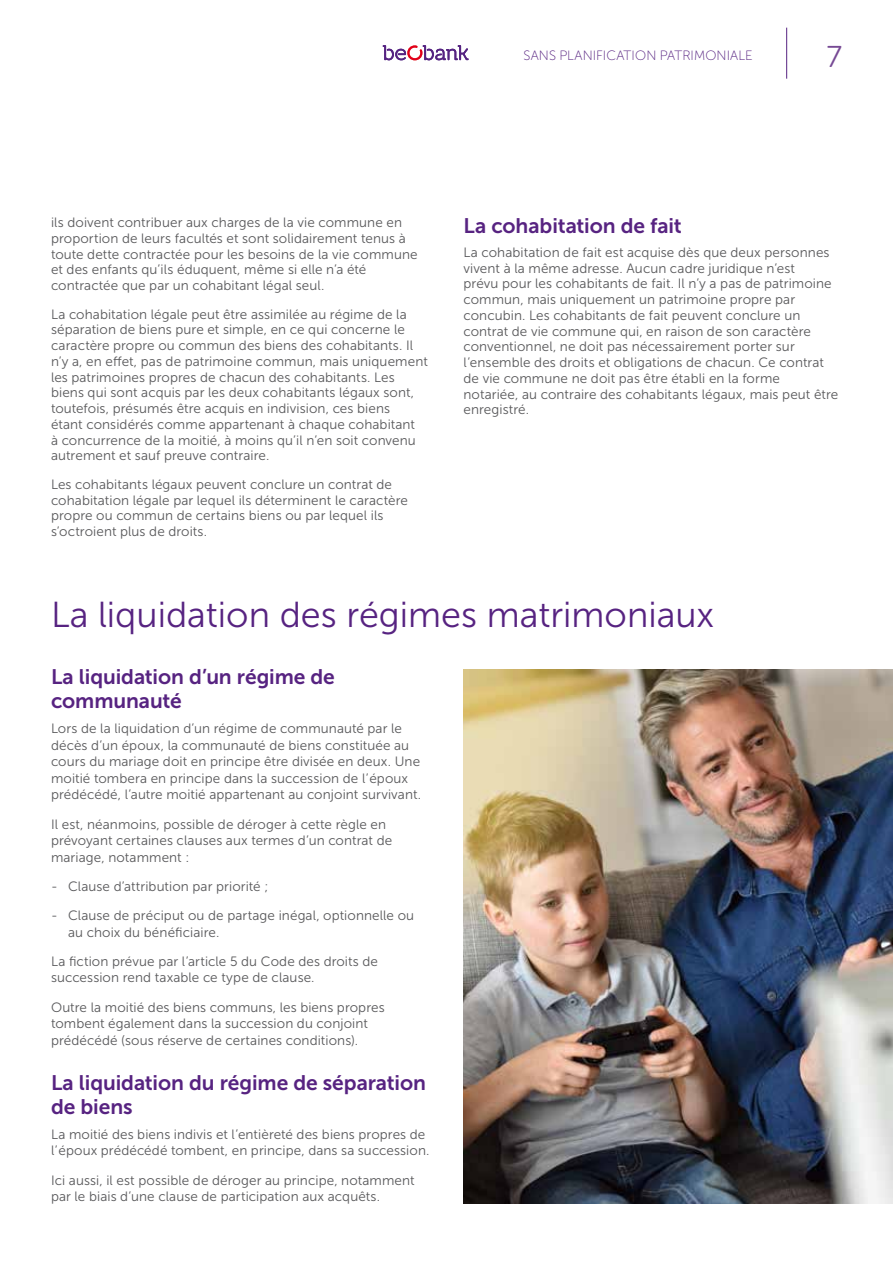
<style>
.page{position:relative;width:893px;height:1263px;background:#fff}
.page>*{position:absolute;margin:0;border:0;box-sizing:border-box;transform-origin:0 0}
.t1{font:36px "Museo Sans 300";color:#572381}
.t2{font:30px "Museo Sans Rounded 300";color:#764994}
.t3{font:21px/24px "Museo Sans 700";letter-spacing:-.005em;color:#572381}
.t4{font:13.5px/15.8px "Museo Sans 300";letter-spacing:.01em;color:#58585a}
.t5{font:13.5px "Museo Sans Rounded 100";letter-spacing:.005em;color:#572381}
</style>
<div class="page">
<img style="left:463px;top:669px;width:430px;height:534px">
<hr style="left:786px;top:28px;width:1px;height:51px;background:#572381">
<svg style="left:383px;top:45px;width:86px;height:15px"></svg>
<p class="t5" style="left:524px;top:49px;width:231px">SANS PLANIFICATION PATRIMONIALE</p>
<h2 class="t2" style="left:827px;top:40px;width:17px">7</h2>
<p class="t4" style="left:51px;top:215px;width:368px">ils doivent contribuer aux charges de la vie commune en proportion de leurs facultés et sont solidairement tenus à toute dette contractée pour les besoins de la vie commune et des enfants qu’ils éduquent, même si elle n’a été contractée que par un cohabitant légal seul.</p>
<p class="t4" style="left:51px;top:306px;width:378px">La cohabitation légale peut être assimilée au régime de la séparation de biens pure et simple, en ce qui concerne le caractère propre ou commun des biens des cohabitants. Il n’y a, en effet, pas de patrimoine commun, mais uniquement les patrimoines propres de chacun des cohabitants. Les biens qui sont acquis par les deux cohabitants légaux sont, toutefois, présumés être acquis en indivision, ces biens<br>étant considérés comme appartenant à chaque cohabitant<br>à concurrence de la moitié, à moins qu’il n’en soit convenu autrement et sauf preuve contraire.</p>
<p class="t4" style="left:51px;top:476px;width:358px">Les cohabitants légaux peuvent conclure un contrat de cohabitation légale par lequel ils déterminent le caractère propre ou commun de certains biens ou par lequel ils s’octroient plus de droits.</p>
<h3 class="t3" style="left:463px;top:213px;width:220px">La cohabitation de fait</h3>
<p class="t4" style="left:463px;top:244px;width:376px">La cohabitation de fait est acquise dès que deux personnes vivent à la même adresse. Aucun cadre juridique n’est<br>prévu pour les cohabitants de fait. Il n’y a pas de patrimoine commun, mais uniquement un patrimoine propre par concubin. Les cohabitants de fait peuvent conclure un contrat de vie commune qui, en raison de son caractère conventionnel, ne doit pas nécessairement porter sur l’ensemble des droits et obligations de chacun. Ce contrat de vie commune ne doit pas être établi en la forme notariée, au contraire des cohabitants légaux, mais peut être enregistré.</p>
<h1 class="t1" style="left:51px;top:596px;width:665px">La liquidation des régimes matrimoniaux</h1>
<h3 class="t3" style="left:51px;top:665px;width:285px">La liquidation d’un régime de communauté</h3>
<p class="t4" style="left:51px;top:720px;width:372px;line-height:16.5px">Lors de la liquidation d’un régime de communauté par le décès d’un époux, la communauté de biens constituée au cours du mariage doit en principe être divisée en deux. Une moitié tombera en principe dans la succession de l’époux prédécédé, l’autre moitié appartenant au conjoint survivant.</p>
<p class="t4" style="left:51px;top:816px;width:343px;line-height:16.5px">Il est, néanmoins, possible de déroger à cette règle en prévoyant certaines clauses aux termes d’un contrat de mariage, notamment :</p>
<p class="t4" style="left:51px;top:878px;width:219px">- Clause d’attribution par priorité ;</p>
<p class="t4" style="left:68px;top:907px;width:348px;line-height:16.5px;text-indent:-17px">- Clause de préciput ou de partage inégal, optionnelle ou au choix du bénéficiaire.</p>
<p class="t4" style="left:51px;top:953px;width:328px;line-height:16.5px">La fiction prévue par l’article 5 du Code des droits de succession rend taxable ce type de clause.</p>
<p class="t4" style="left:51px;top:999px;width:335px;line-height:16.5px">Outre la moitié des biens communs, les biens propres tombent également dans la succession du conjoint prédécédé (sous réserve de certaines conditions).</p>
<h3 class="t3" style="left:51px;top:1070px;width:376px">La liquidation du régime de séparation de biens</h3>
<p class="t4" style="left:51px;top:1126px;width:380px;line-height:16.5px">La moitié des biens indivis et l’entièreté des biens propres de l’époux prédécédé tombent, en principe, dans sa succession.</p>
<p class="t4" style="left:51px;top:1172px;width:365px;line-height:16.5px">Ici aussi, il est possible de déroger au principe, notamment par le biais d’une clause de participation aux acquêts.</p>
</div>
